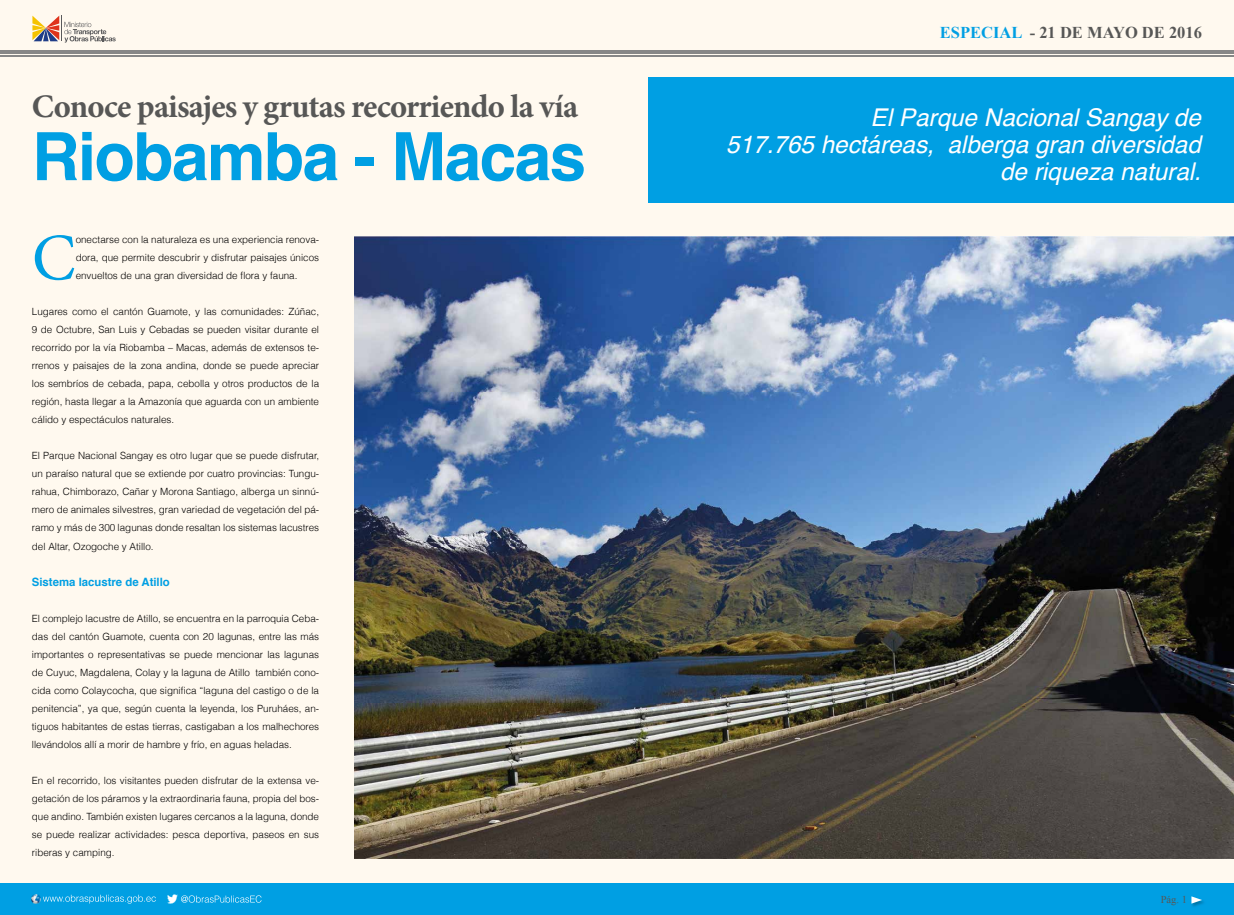
<style>
.page{position:relative;width:1234px;height:915px;background:#fff}
.page>*{position:absolute;margin:0;border:0;box-sizing:border-box;transform-origin:0 0}
.t1{font:700 66.53px "Helvetica";letter-spacing:-.025em;color:#009fe3}
.t2{font:66.45px "Minion Pro";color:#009fe3}
.t3{font:700 32.92px "Minion Pro";letter-spacing:-.025em;color:#575756}
.t4{font:italic 24.45px/27px "Helvetica";color:#fff;text-align:right}
.t5{font:700 16.5px "Times New Roman";color:#575756}
.t6{font:700 11.48px "Helvetica";color:#009fe3}
.t7{font:10.5px "Times New Roman";color:#575756}
.t8{font:300 9.98px/18px "Helvetica";color:#000;text-align:justify}
.s1{color:#009fe3}
</style>
<div class="page">
<div style="left:0;top:0;width:1233px;height:914px;background:#fff9ef"></div>
<div style="left:0;top:882px;width:1233px;height:32px;background:#009fe3"></div>
<svg style="left:32px;top:894px;width:124px;height:9px"></svg>
<svg style="left:167px;top:894px;width:94px;height:9px"></svg>
<svg style="left:32px;top:16px;width:84px;height:27px"></svg>
<hr style="left:0;top:51px;width:1233px;height:3px;background:#878787">
<hr style="left:0;top:56px;width:1233px;height:1px;background:#878787">
<img style="left:1191px;top:899px;width:13px;height:8px">
<svg style="left:1191px;top:896px;width:10px;height:7px"></svg>
<div style="left:648px;top:78px;width:585px;height:125px;background:#009fe3"></div>
<img style="left:354px;top:237px;width:880px;height:621px">
<h3 class="t3" style="left:32px;top:83px;width:548px">Conoce paisajes y grutas recorriendo la vía</h3>
<h1 class="t1" style="left:32px;top:103px;width:555px">Riobamba - Macas</h1>
<h2 class="t2" style="left:32px;top:213px;width:45px">C</h2>
<p class="t8" style="left:76px;top:230px;width:245px">onectarse con la naturaleza es una experiencia renova&shy;dora, que permite descubrir y disfrutar paisajes únicos envueltos de una gran diversidad de flora y fauna.</p>
<p class="t8" style="left:32px;top:302px;width:289px">Lugares como el cantón Guamote, y las comunidades: Zúñac, 9 de Octubre, San Luis y Cebadas se pueden visitar durante el recorrido por la vía Riobamba – Macas, además de extensos te&shy;rrenos y paisajes de la zona andina, donde se puede apreciar los sembríos de cebada, papa, cebolla y otros productos de la región, hasta llegar a la Amazonía que aguarda con un ambiente cálido y espectáculos naturales.</p>
<p class="t8" style="left:32px;top:446px;width:289px">El Parque Nacional Sangay es otro lugar que se puede disfrutar, un paraíso natural que se extiende por cuatro provincias: Tungu&shy;rahua, Chimborazo, Cañar y Morona Santiago, alberga un sinnú&shy;mero de animales silvestres, gran variedad de vegetación del pá&shy;ramo y más de 300 lagunas donde resaltan los sistemas lacustres del Altar, Ozogoche y Atillo.</p>
<p class="t6" style="left:32px;top:572px;width:139px">Sistema lacustre de Atillo</p>
<p class="t8" style="left:32px;top:608px;width:289px">El complejo lacustre de Atillo, se encuentra en la parroquia Ceba&shy;das del cantón Guamote, cuenta con 20 lagunas, entre las más importantes o representativas se puede mencionar las lagunas de Cuyuc, Magdalena, Colay y la laguna de Atillo también cono&shy;cida como Colaycocha, que significa “laguna del castigo o de la penitencia”, ya que, según cuenta la leyenda, los Puruháes, an&shy;tiguos habitantes de estas tierras, castigaban a los malhechores llevándolos allí a morir de hambre y frío, en aguas heladas.</p>
<p class="t8" style="left:32px;top:770px;width:289px">En el recorrido, los visitantes pueden disfrutar de la extensa ve&shy;getación de los páramos y la extraordinaria fauna, propia del bos&shy;que andino. También existen lugares cercanos a la laguna, donde se puede realizar actividades: pesca deportiva, paseos en sus riberas y camping.</p>
<h3 class="t5" style="left:939px;top:21px;width:264px"><span class="s1">ESPECIAL</span> - 21 DE MAYO DE 2016</h3>
<h3 class="t4" style="left:726px;top:104px;width:476px">El Parque Nacional Sangay de<br>517.765 hectáreas, alberga gran diversidad de riqueza natural.</h3>
<p class="t7" style="left:1160px;top:892px;width:28px">Pág. 1</p>
</div>
